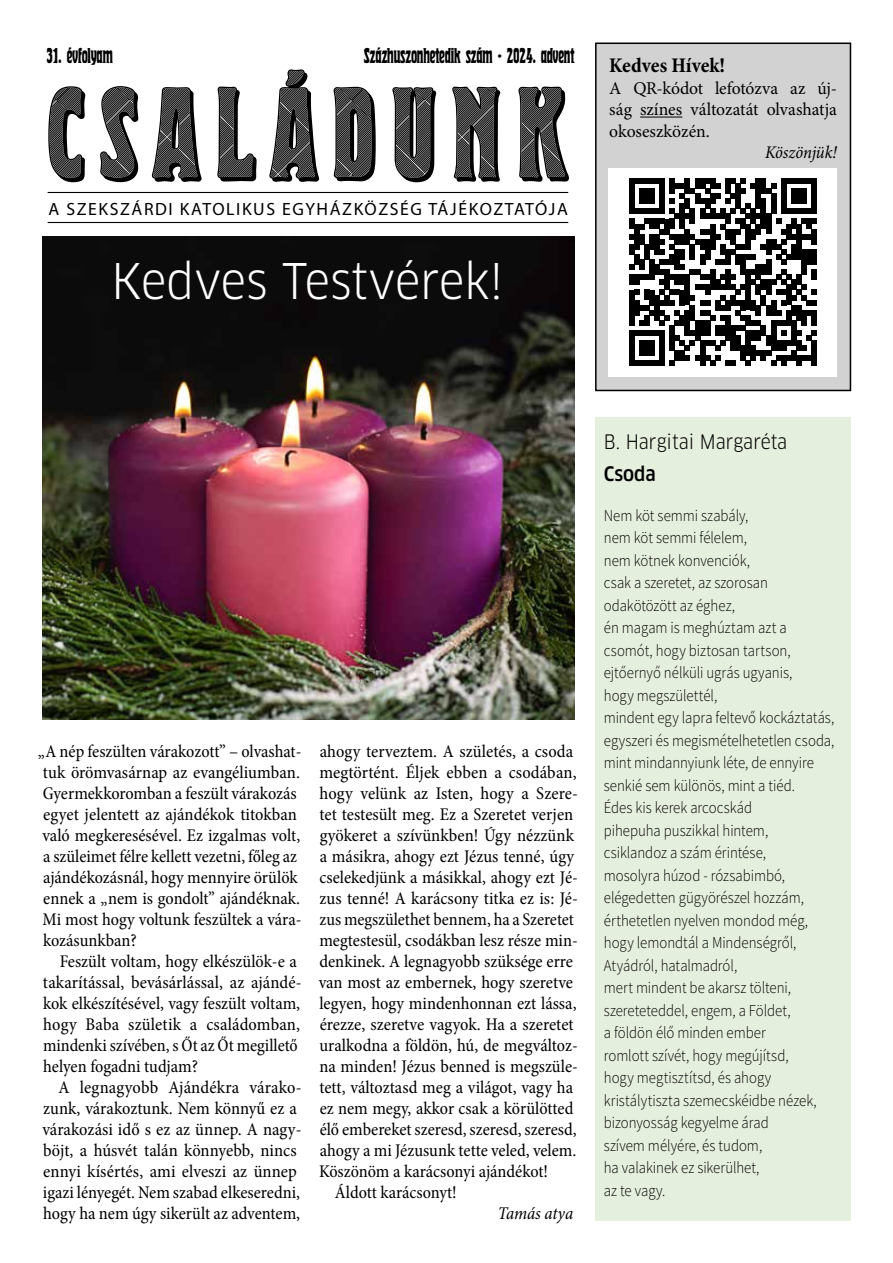
<style>
.page{position:relative;width:893px;height:1263px;background:#fff}
.page>*{position:absolute;margin:0;border:0;box-sizing:border-box;transform-origin:0 0}
.t1{font:condensed 48px "Clan OT";color:#fff}
.t2{font:italic 21px "Herold Rekl";letter-spacing:.005em;color:#000}
.t3{font:700 condensed 21px "Minion Pro";color:#000}
.t4{font:condensed 19.5px "Clan OT";color:#000}
.t5{font:500 condensed 19.5px "Clan OT";color:#000}
.t6{font:condensed 18px/21px "Minion Pro";color:#000}
.t7{font:18px/21.6px "Minion Pro";letter-spacing:-.005em;color:#000;text-align:justify}
.t8{font:italic condensed 18px "Minion Pro";letter-spacing:-.01em;color:#000}
.t9{font:17.7px "Myriad Pro";letter-spacing:.09em;color:#000}
.t10{font:16.5px/22.5px "Source Sans Variable";color:#000;scale:.9 1}
</style>
<div class="page">
<div style="left:595px;top:417px;width:255px;height:803px;background:#e5efdd"></div>
<div style="left:596px;top:43px;width:254px;height:347px;background:#d2d2d2"></div>
<hr style="left:640px;top:117px;width:42px;height:1px;background:#000">
<div style="left:595px;top:43px;width:256px;height:348px;border:2px solid #000"></div>
<svg style="left:62px;top:169px;width:507px;height:14px"></svg>
<svg style="left:48px;top:69px;width:518px;height:110px"></svg>
<svg style="left:50px;top:70px;width:515px;height:108px"></svg>
<hr style="left:48px;top:222px;width:520px;height:1px;background:#000">
<hr style="left:48px;top:192px;width:520px;height:1px;background:#000">
<div style="left:609px;top:168px;width:228px;height:208px;background:#fff"></div>
<svg style="left:629px;top:178px;width:188px;height:188px"></svg>
<div style="left:812px;top:341px;width:5px;height:25px;background:#000"></div>
<img style="left:43px;top:236px;width:531px;height:484px">
<p class="t2" style="left:47px;top:45px;width:67px">31. évfolyam</p>
<p class="t2" style="left:364px;top:45px;width:212px">Százhuszonhetedik szám · 2024. advent</p>
<p class="t9" style="left:49px;top:198px;width:521px">A SZEKSZÁRDI KATOLIKUS EGYHÁZKÖZSÉG TÁJÉKOZTATÓJA</p>
<h1 class="t1" style="left:112px;top:253px;width:393px">Kedves Testvérek!</h1>
<p class="t3" style="left:609px;top:51px;width:117px">Kedves Hívek!</p>
<p class="t7" style="left:609px;top:77px;width:229px">A QR-kódot lefotózva az új&shy;ság színes változatát olvashatja okoseszközén.</p>
<p class="t8" style="left:765px;top:141px;width:73px">Köszönjük!</p>
<p class="t6" style="left:38px;top:741px;width:265px">„A nép feszülten várakozott” – olvashat&shy;tuk örömvasárnap az evangéliumban.<br>Gyermekkoromban a feszült várakozás egyet jelentett az ajándékok titokban való megkeresésével. Ez izgalmas volt, a szüleimet félre kellett vezetni, főleg az ajándékozásnál, hogy mennyire örülök ennek a „nem is gondolt” ajándéknak.<br>Mi most hogy voltunk feszültek a vára&shy;kozásunkban?</p>
<p class="t6" style="left:43px;top:951px;width:260px;text-indent:17px">Feszült voltam, hogy elkészülök-e a takarítással, bevásárlással, az ajándé&shy;kok elkészítésével, vagy feszült voltam, hogy Baba születik a családomban, mindenki szívében, s Őt az Őt megillető helyen fogadni tudjam?</p>
<p class="t6" style="left:42px;top:1077px;width:261px;text-indent:16px">A legnagyobb Ajándékra várako&shy;zunk, várakoztunk. Nem könnyű ez a várakozási idő s ez az ünnep. A nagy&shy;böjt, a húsvét talán könnyebb, nincs ennyi kísértés, ami elveszi az ünnep igazi lényegét. Nem szabad elkeseredni, hogy ha nem úgy sikerült az adventem,</p>
<p class="t6" style="left:320px;top:741px;width:255px">ahogy terveztem. A születés, a csoda</p>
<p class="t6" style="left:319px;top:762px;width:259px">megtörtént. Éljek ebben a csodában,</p>
<p class="t6" style="left:320px;top:783px;width:260px">hogy velünk az Isten, hogy a Szere-</p>
<p class="t6" style="left:319px;top:804px;width:256px">tet testesült meg. Ez a Szeretet verjen</p>
<p class="t6" style="left:320px;top:825px;width:256px">gyökeret a szívünkben! Úgy nézzünk</p>
<p class="t6" style="left:320px;top:846px;width:256px">a másikra, ahogy ezt Jézus tenné, úgy</p>
<p class="t6" style="left:319px;top:867px;width:260px">cselekedjünk a másikkal, ahogy ezt Jé-</p>
<p class="t6" style="left:320px;top:888px;width:260px">zus tenné! A karácsony titka ez is: Jé-</p>
<p class="t6" style="left:320px;top:909px;width:256px">zus megszülethet bennem, ha a Szeretet</p>
<p class="t6" style="left:319px;top:930px;width:260px">megtestesül, csodákban lesz része min-</p>
<p class="t6" style="left:319px;top:951px;width:255px">denkinek. A legnagyobb szüksége erre</p>
<p class="t6" style="left:319px;top:972px;width:256px">van most az embernek, hogy szeretve</p>
<p class="t6" style="left:319px;top:993px;width:259px">legyen, hogy mindenhonnan ezt lássa,</p>
<p class="t6" style="left:320px;top:1014px;width:256px">érezze, szeretve vagyok. Ha a szeretet</p>
<p class="t6" style="left:319px;top:1035px;width:260px">uralkodna a földön, hú, de megváltoz-</p>
<p class="t6" style="left:319px;top:1056px;width:260px">na minden! Jézus benned is megszüle-</p>
<p class="t6" style="left:319px;top:1077px;width:255px">tett, változtasd meg a világot, vagy ha</p>
<p class="t6" style="left:320px;top:1098px;width:255px">ez nem megy, akkor csak a körülötted</p>
<p class="t6" style="left:320px;top:1119px;width:259px">élő embereket szeresd, szeresd, szeresd,</p>
<p class="t6" style="left:320px;top:1140px;width:258px">ahogy a mi Jézusunk tette veled, velem.</p>
<p class="t6" style="left:319px;top:1161px;width:230px">Köszönöm a karácsonyi ajándékot!</p>
<p class="t6" style="left:335px;top:1182px;width:123px">Áldott karácsonyt!</p>
<p class="t8" style="left:498px;top:1201px;width:77px">Tamás atya</p>
<p class="t4" style="left:604px;top:430px;width:185px">B. Hargitai Margaréta</p>
<p class="t5" style="left:604px;top:462px;width:53px">Csoda</p>
<p class="t10" style="left:604px;top:504px;width:258px">Nem köt semmi szabály,<br>nem köt semmi félelem,<br>nem kötnek konvenciók,<br>csak a szeretet, az szorosan odakötözött az éghez,<br>én magam is meghúztam azt a csomót, hogy biztosan tartson, ejtőernyő nélküli ugrás ugyanis,<br>hogy megszülettél,<br>mindent egy lapra feltevő kockáztatás, egyszeri és megismételhetetlen csoda, mint mindannyiunk léte, de ennyire senkié sem különös, mint a tiéd.<br>Édes kis kerek arcocskád<br>pihepuha puszikkal hintem, csiklandoz a szám érintése,<br>mosolyra húzod - rózsabimbó, elégedetten gügyörészel hozzám, érthetetlen nyelven mondod még, hogy lemondtál a Mindenségről,<br>Atyádról, hatalmadról,<br>mert mindent be akarsz tölteni, szereteteddel, engem, a Földet,<br>a földön élő minden ember<br>romlott szívét, hogy megújítsd,<br>hogy megtisztítsd, és ahogy kristálytiszta szemecskéidbe nézek, bizonyosság kegyelme árad<br>szívem mélyére, és tudom,<br>ha valakinek ez sikerülhet,<br>az te vagy.</p>
</div>
